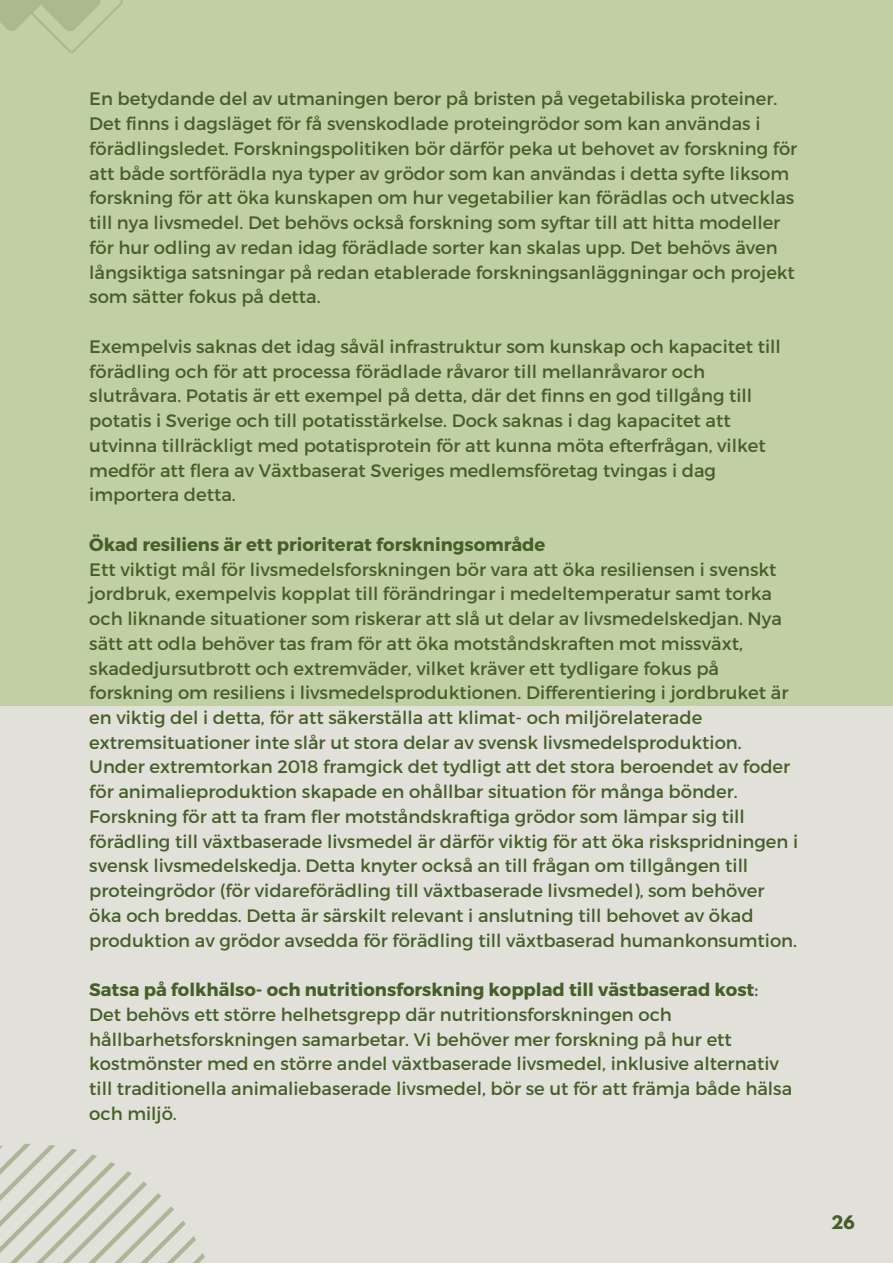
<style>
.page{position:relative;width:893px;height:1264px;background:#fff}
.page>*{position:absolute;margin:0;border:0;box-sizing:border-box;transform-origin:0 0}
.t1{font:18px/24.8px "Montserrat";color:#465e28}
.t2{font:700 18px "Montserrat";color:#465e28}
.t3{font:700 16.5px "League Spartan";color:#465e28}
.s1{font-weight:700}
</style>
<div class="page">
<div style="left:0;top:0;width:892px;height:1262px;background:#e1e0d9"></div>
<div style="left:0;top:0;width:892px;height:706px;background:#c1cfa5"></div>
<svg style="left:0;top:0;width:123px;height:53px"></svg>
<svg style="left:0;top:1144px;width:205px;height:118px"></svg>
<p class="t1" style="left:89px;top:86px;width:709px">En betydande del av utmaningen beror på bristen på vegetabiliska proteiner.<br>Det finns i dagsläget för få svenskodlade proteingrödor som kan användas i förädlingsledet. Forskningspolitiken bör därför peka ut behovet av forskning för att både sortförädla nya typer av grödor som kan användas i detta syfte liksom forskning för att öka kunskapen om hur vegetabilier kan förädlas och utvecklas till nya livsmedel. Det behövs också forskning som syftar till att hitta modeller för hur odling av redan idag förädlade sorter kan skalas upp. Det behövs även långsiktiga satsningar på redan etablerade forskningsanläggningar och projekt som sätter fokus på detta.</p>
<p class="t1" style="left:89px;top:333px;width:693px">Exempelvis saknas det idag såväl infrastruktur som kunskap och kapacitet till förädling och för att processa förädlade råvaror till mellanråvaror och slutråvara. Potatis är ett exempel på detta, där det finns en god tillgång till potatis i Sverige och till potatisstärkelse. Dock saknas i dag kapacitet att utvinna tillräckligt med potatisprotein för att kunna möta efterfrågan, vilket medför att flera av Växtbaserat Sveriges medlemsföretag tvingas i dag importera detta.</p>
<p class="t2" style="left:89px;top:532px;width:457px">Ökad resiliens är ett prioriterat forskningsområde</p>
<p class="t1" style="left:89px;top:556px;width:710px">Ett viktigt mål för livsmedelsforskningen bör vara att öka resiliensen i svenskt jordbruk, exempelvis kopplat till förändringar i medeltemperatur samt torka och liknande situationer som riskerar att slå ut delar av livsmedelskedjan. Nya sätt att odla behöver tas fram för att öka motståndskraften mot missväxt, skadedjursutbrott och extremväder, vilket kräver ett tydligare fokus på forskning om resiliens i livsmedelsproduktionen. Differentiering i jordbruket är en viktig del i detta, för att säkerställa att klimat- och miljörelaterade extremsituationer inte slår ut stora delar av svensk livsmedelsproduktion.<br>Under extremtorkan 2018 framgick det tydligt att det stora beroendet av foder för animalieproduktion skapade en ohållbar situation för många bönder.<br>Forskning för att ta fram fler motståndskraftiga grödor som lämpar sig till förädling till växtbaserade livsmedel är därför viktig för att öka riskspridningen i svensk livsmedelskedja. Detta knyter också an till frågan om tillgången till proteingrödor (för vidareförädling till växtbaserade livsmedel), som behöver öka och breddas. Detta är särskilt relevant i anslutning till behovet av ökad produktion av grödor avsedda för förädling till växtbaserad humankonsumtion.</p>
<p class="t1" style="left:89px;top:976px;width:704px"><span class="s1">Satsa på folkhälso- och nutritionsforskning kopplad till västbaserad kost</span>:<br>Det behövs ett större helhetsgrepp där nutritionsforskningen och hållbarhetsforskningen samarbetar. Vi behöver mer forskning på hur ett kostmönster med en större andel växtbaserade livsmedel, inklusive alternativ till traditionella animaliebaserade livsmedel, bör se ut för att främja både hälsa och miljö.</p>
<p class="t3" style="left:831px;top:1214px;width:25px">26</p>
</div>
